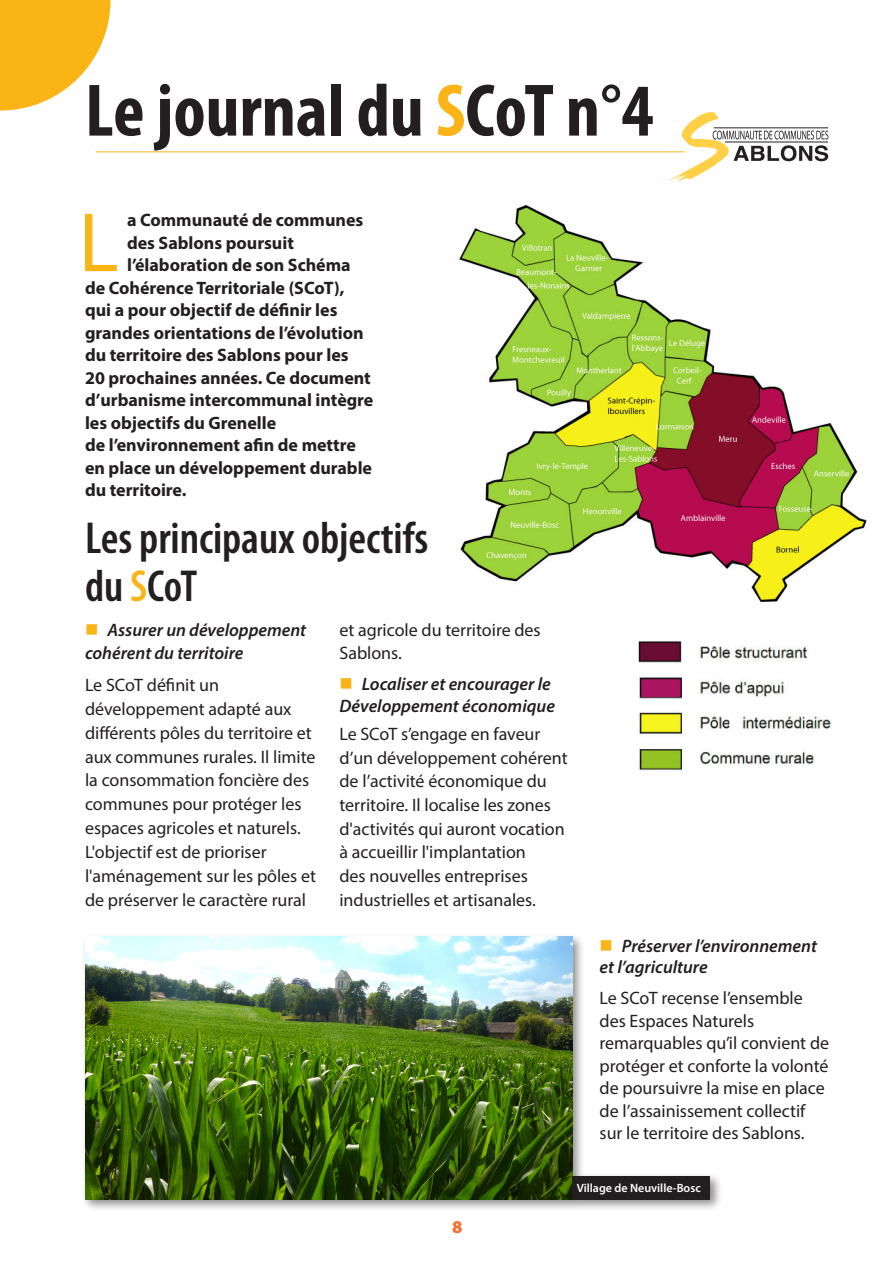
<style>
.page{position:relative;width:893px;height:1263px;background:#fff}
.page>*{position:absolute;margin:0;border:0;box-sizing:border-box;transform-origin:0 0}
.t1{font:84.75px "Myriad Pro";color:#fbb416}
.t2{font:700 condensed 75px "Myriad Pro";color:#231f20}
.t3{font:600 condensed 45px/48px "Myriad Pro";color:#231f20}
.t4{font:18px/23.9px "Myriad Pro";color:#231f20}
.t5{font:700 18px "Myriad Pro";color:#231f20}
.t6{font:italic 600 18px/22.4px "Myriad Pro";color:#231f20}
.t7{font:900 18px "Myriad Pro";color:#f37334}
.t8{font:600 12px "Myriad Pro";color:#fff}
.s1{color:#fbb416}
</style>
<div class="page">
<hr style="left:96px;top:151px;width:589px;height:1px;background:#febe3e">
<svg style="left:669px;top:112px;width:159px;height:69px"></svg>
<div style="left:81px;top:933px;width:504px;height:278px;background:#231f20;opacity:.5"></div>
<img style="left:85px;top:937px;width:488px;height:262px">
<img style="left:459px;top:206px;width:407px;height:396px">
<img style="left:638px;top:641px;width:194px;height:131px">
<div style="left:569px;top:1172px;width:154px;height:39px;background:#231f20;opacity:.5"></div>
<div style="left:573px;top:1176px;width:137px;height:23px;background:#231f20"></div>
<svg style="left:0;top:0;width:111px;height:111px"></svg>
<p class="t2" style="left:85px;top:64px;width:570px">Le journal du <span class="s1">S</span>CoT n°4</p>
<p class="t1" style="left:79px;top:190px;width:42px">L</p>
<p class="t5" style="left:127px;top:208px;width:238px">a Communauté de communes</p>
<p class="t5" style="left:127px;top:231px;width:168px">des Sablons poursuit</p>
<p class="t5" style="left:127px;top:253px;width:225px">l’élaboration de son Schéma</p>
<p class="t5" style="left:85px;top:276px;width:261px">de Cohérence Territoriale (SCoT),</p>
<p class="t5" style="left:85px;top:298px;width:254px">qui a pour objectif de définir les</p>
<p class="t5" style="left:85px;top:321px;width:280px">grandes orientations de l’évolution</p>
<p class="t5" style="left:85px;top:343px;width:265px">du territoire des Sablons pour les</p>
<p class="t5" style="left:85px;top:366px;width:287px">20 prochaines années. Ce document</p>
<p class="t5" style="left:85px;top:388px;width:290px">d’urbanisme intercommunal intègre</p>
<p class="t5" style="left:85px;top:411px;width:193px">les objectifs du Grenelle</p>
<p class="t5" style="left:85px;top:433px;width:272px">de l’environnement afin de mettre</p>
<p class="t5" style="left:85px;top:456px;width:289px">en place un développement durable</p>
<p class="t5" style="left:85px;top:478px;width:103px">du territoire.</p>
<p class="t3" style="left:85px;top:515px;width:345px">Les principaux objectifs du <span class="s1">S</span>CoT</p>
<p class="t6" style="left:85px;top:618px;width:223px"><span class="s1">■</span> Assurer un développement cohérent du territoire</p>
<p class="t4" style="left:85px;top:673px;width:233px">Le SCoT définit un développement adapté aux différents pôles du territoire et aux communes rurales. Il limite la consommation foncière des communes pour protéger les espaces agricoles et naturels.<br>L'objectif est de prioriser l'aménagement sur les pôles et de préserver le caractère rural</p>
<p class="t4" style="left:339px;top:618px;width:203px">et agricole du territoire des<br>Sablons.</p>
<p class="t6" style="left:339px;top:672px;width:217px"><span class="s1">■</span> Localiser et encourager le<br>Développement économique</p>
<p class="t4" style="left:339px;top:722px;width:230px">Le SCoT s’engage en faveur d’un développement cohérent de l’activité économique du territoire. Il localise les zones d'activités qui auront vocation à accueillir l'implantation<br>des nouvelles entreprises industrielles et artisanales.</p>
<p class="t6" style="left:600px;top:935px;width:219px;line-height:21px"><span class="s1">■</span> Préserver l’environnement et l’agriculture</p>
<p class="t4" style="left:600px;top:987px;width:231px;line-height:22.5px">Le SCoT recense l’ensemble des Espaces Naturels remarquables qu’il convient de protéger et conforte la volonté de poursuivre la mise en place de l’assainissement collectif sur le territoire des Sablons.</p>
<p class="t7" style="left:452px;top:1216px;width:12px">8</p>
<p class="t8" style="left:577px;top:1180px;width:125px">Village de Neuville-Bosc</p>
</div>
